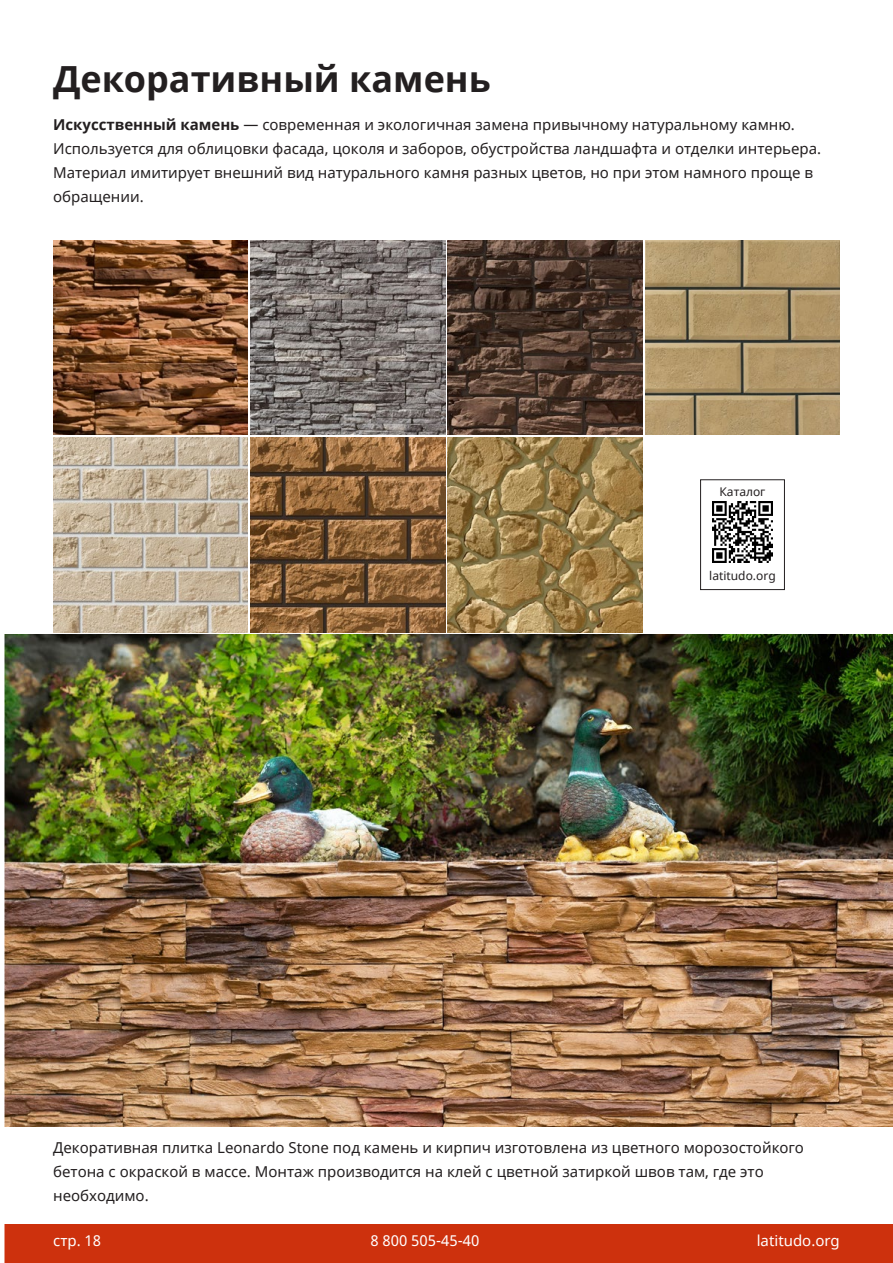
<style>
.page{position:relative;width:893px;height:1263px;background:#fff}
.page>*{position:absolute;margin:0;border:0;box-sizing:border-box;transform-origin:0 0}
.Заголовок_страницы{font:700 36px "Noto Sans";color:#231f20}
.Обычный_текст{font:15px/24px "Noto Sans";color:#231f20}
.Обычный_текст-2{font:15px "Noto Sans";color:#fff}
.Заголовок_страницы-2{font:12px "Noto Sans";color:#231f20}
.s1{font-weight:700}
</style>
<div class="page">
<div style="left:0;top:1225px;width:893px;height:38px;background:#cd310d"></div>
<img style="left:53px;top:240px;width:195px;height:195px">
<img style="left:53px;top:437px;width:195px;height:195px">
<img style="left:5px;top:635px;width:888px;height:492px">
<img style="left:448px;top:240px;width:194px;height:195px">
<img style="left:448px;top:437px;width:194px;height:195px">
<img style="left:250px;top:240px;width:195px;height:195px">
<img style="left:250px;top:437px;width:195px;height:195px">
<img style="left:645px;top:240px;width:195px;height:195px">
<div style="left:0;top:0;width:5px;height:1263px;background:#fff"></div>
<div style="left:700px;top:479px;width:85px;height:111px;border:1px solid #231f20"></div>
<img style="left:712px;top:501px;width:61px;height:61px">
<p class="Заголовок_страницы" style="left:53px;top:53px;width:439px">Декоративный камень</p>
<p class="Обычный_текст" style="left:53px;top:113px;width:770px"><span class="s1">Искусственный камень</span> — современная и экологичная замена привычному натуральному камню.<br>Используется для облицовки фасада, цоколя и заборов, обустройства ландшафта и отделки интерьера.<br>Материал имитирует внешний вид натурального камня разных цветов, но при этом намного проще в обращении.</p>
<p class="Заголовок_страницы-2" style="left:719px;top:483px;width:47px">Каталог</p>
<p class="Заголовок_страницы-2" style="left:709px;top:567px;width:68px">latitudo.org</p>
<p class="Обычный_текст" style="left:53px;top:1136px;width:752px">Декоративная плитка Leonardo Stone под камень и кирпич изготовлена из цветного морозостойкого бетона с окраской в массе. Монтаж производится на клей с цветной затиркой швов там, где это необходимо.</p>
<p class="Обычный_текст-2" style="left:53px;top:1230px;width:50px">стр. 18</p>
<p class="Обычный_текст-2" style="left:370px;top:1230px;width:110px">8 800 505-45-40</p>
<p class="Обычный_текст-2" style="left:757px;top:1230px;width:84px">latitudo.org</p>
</div>
